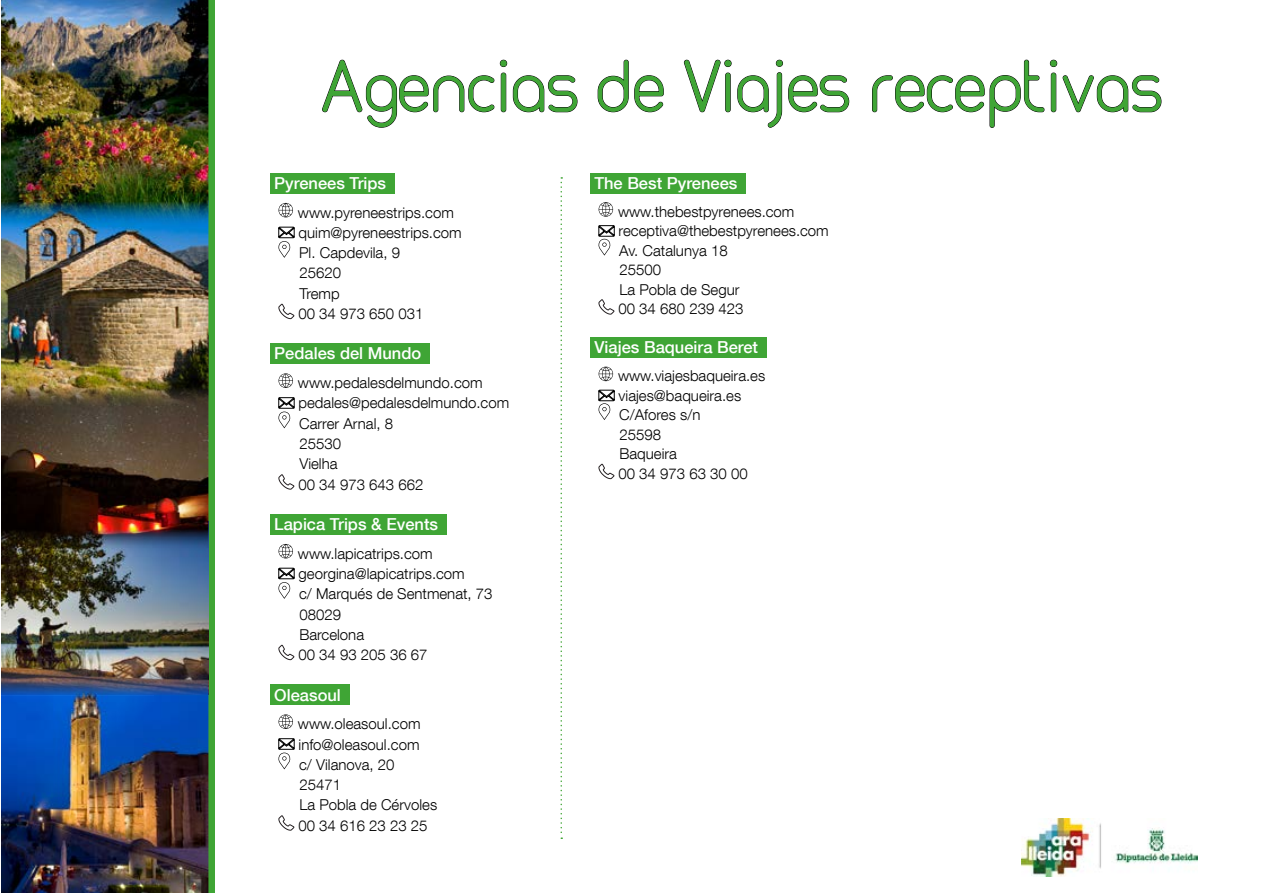
<style>
.page{position:relative;width:1263px;height:893px;background:#fff}
.page>*{position:absolute;margin:0;border:0;box-sizing:border-box;transform-origin:0 0}
.t1{font:82.5px "MAXWELLREGULAR";color:#3fa535}
.t2{font:500 16.5px "Helvetica Neue LT Com";color:#fff}
.t3{font:300 15px/20.2px "Helvetica Neue LT Com";color:#000}
</style>
<div class="page">
<div style="left:270px;top:173px;width:125px;height:20px;background:#3fa535"></div>
<div style="left:270px;top:343px;width:160px;height:21px;background:#3fa535"></div>
<div style="left:270px;top:514px;width:177px;height:20px;background:#3fa535"></div>
<div style="left:270px;top:684px;width:79px;height:21px;background:#3fa535"></div>
<svg style="left:279px;top:203px;width:14px;height:14px"></svg>
<svg style="left:278px;top:227px;width:17px;height:31px"></svg>
<svg style="left:278px;top:303px;width:17px;height:16px"></svg>
<svg style="left:279px;top:373px;width:14px;height:15px"></svg>
<svg style="left:278px;top:397px;width:17px;height:31px"></svg>
<svg style="left:278px;top:474px;width:17px;height:16px"></svg>
<svg style="left:279px;top:544px;width:14px;height:14px"></svg>
<svg style="left:278px;top:568px;width:17px;height:31px"></svg>
<svg style="left:278px;top:644px;width:17px;height:16px"></svg>
<svg style="left:279px;top:714px;width:14px;height:15px"></svg>
<svg style="left:278px;top:738px;width:17px;height:31px"></svg>
<svg style="left:278px;top:815px;width:17px;height:16px"></svg>
<div style="left:590px;top:173px;width:156px;height:20px;background:#3fa535"></div>
<div style="left:590px;top:337px;width:177px;height:21px;background:#3fa535"></div>
<svg style="left:599px;top:202px;width:14px;height:15px"></svg>
<svg style="left:598px;top:225px;width:17px;height:31px"></svg>
<svg style="left:598px;top:299px;width:17px;height:16px"></svg>
<svg style="left:599px;top:367px;width:14px;height:14px"></svg>
<svg style="left:598px;top:390px;width:17px;height:30px"></svg>
<svg style="left:598px;top:463px;width:17px;height:16px"></svg>
<svg style="left:208px;top:1px;width:7px;height:892px;background:#3e9c36"></svg>
<img style="left:1px;top:551px;width:207px;height:116px">
<img style="left:1px;top:412px;width:207px;height:139px">
<img style="left:1px;top:226px;width:207px;height:186px">
<img style="left:1px;top:0;width:207px;height:226px">
<svg style="left:322px;top:59px;width:185px;height:69px"></svg>
<svg style="left:513px;top:75px;width:65px;height:38px"></svg>
<svg style="left:597px;top:59px;width:67px;height:54px"></svg>
<svg style="left:683px;top:59px;width:166px;height:69px"></svg>
<svg style="left:872px;top:59px;width:290px;height:69px"></svg>
<img style="left:1px;top:667px;width:207px;height:226px">
<svg style="left:560px;top:177px;width:2px;height:662px"></svg>
<img style="left:1022px;top:818px;width:176px;height:59px">
<h1 class="t1" style="left:321px;top:45px;width:843px">Agencias de Viajes receptivas</h1>
<p class="t2" style="left:274px;top:173px;width:113px">Pyrenees Trips</p>
<p class="t3" style="left:298px;top:202px;width:165px">www.pyreneestrips.com quim@pyreneestrips.com<br>Pl. Capdevila, 9<br>25620<br>Tremp<br>00 34 973 650 031</p>
<p class="t2" style="left:274px;top:344px;width:149px">Pedales del Mundo</p>
<p class="t3" style="left:298px;top:372px;width:213px">www.pedalesdelmundo.com pedales@pedalesdelmundo.com<br>Carrer Arnal, 8<br>25530<br>Vielha<br>00 34 973 643 662</p>
<p class="t2" style="left:274px;top:514px;width:165px">Lapica Trips &amp; Events</p>
<p class="t3" style="left:298px;top:543px;width:196px">www.lapicatrips.com georgina@lapicatrips.com<br>c/ Marqués de Sentmenat, 73<br>08029<br>Barcelona<br>00 34 93 205 36 67</p>
<p class="t2" style="left:274px;top:685px;width:68px">Oleasoul</p>
<p class="t3" style="left:298px;top:713px;width:141px">www.oleasoul.com info@oleasoul.com<br>c/ Vilanova, 20<br>25471<br>La Pobla de Cérvoles<br>00 34 616 23 23 25</p>
<p class="t2" style="left:594px;top:173px;width:145px">The Best Pyrenees</p>
<p class="t3" style="left:618px;top:202px;width:212px;line-height:19.5px">www.thebestpyrenees.com receptiva@thebestpyrenees.com<br>Av. Catalunya 18<br>25500<br>La Pobla de Segur<br>00 34 680 239 423</p>
<p class="t2" style="left:594px;top:338px;width:165px">Viajes Baqueira Beret</p>
<p class="t3" style="left:618px;top:366px;width:149px;line-height:19.5px">www.viajesbaqueira.es viajes@baqueira.es<br>C/Afores s/n<br>25598<br>Baqueira<br>00 34 973 63 30 00</p>
</div>
